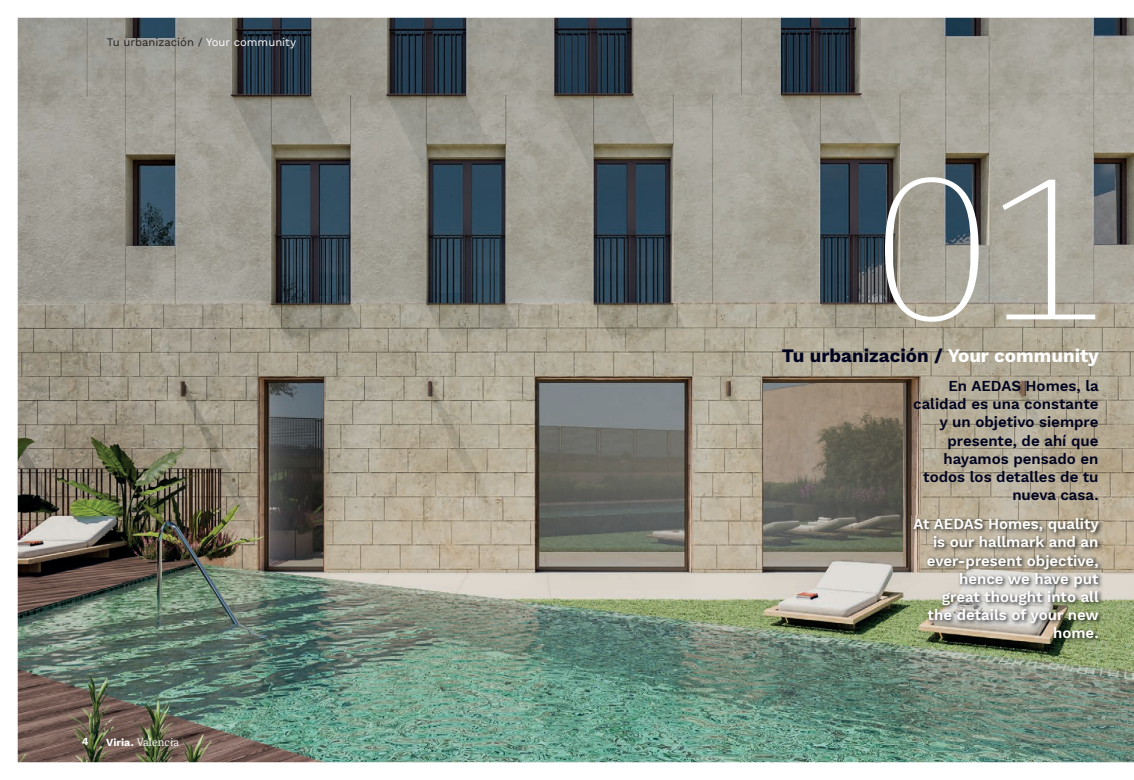
<style>
.page{position:relative;width:1134px;height:780px;background:#fff}
.page>*{position:absolute;margin:0;border:0;box-sizing:border-box;transform-origin:0 0}
.t1{font:200 200px "IBM Plex Serif";color:#fff}
.t2{font:700 18.75px "Work Sans";color:#000320}
.t3{font:600 15px/18.1px "Work Sans";color:#fff;text-align:right}
.t4{font:600 15px/18.1px "Work Sans";color:#000320;text-align:right}
.t5{font:11.25px "Work Sans";color:#231f20}
.t6{font:10.62px "IBM Plex Serif";color:#fff}
.t7{font:700 10.62px "Work Sans";color:#fff}
.s1{color:#fff}
.s2{font-family:"Work Sans";font-weight:700}
</style>
<div class="page">
<img style="left:18px;top:18px;width:1116px;height:744px">
<img style="left:911px;top:515px;width:193px;height:128px">
<p class="t5" style="left:107px;top:35px;width:191px">Tu urbanización / <span class="s1">Your community</span></p>
<p class="t7" style="left:82px;top:734px;width:8px">4</p>
<p class="t6" style="left:106px;top:733px;width:74px"><span class="s2">Viria.</span> Valencia</p>
<h1 class="t1" style="left:872px;top:100px;width:237px">01</h1>
<p class="t2" style="left:782px;top:345px;width:319px">Tu urbanización / <span class="s1">Your community</span></p>
<p class="t4" style="left:913px;top:377px;width:187px">En AEDAS Homes, la calidad es una constante y un objetivo siempre presente, de ahí que hayamos pensado en todos los detalles de tu nueva casa.</p>
<p class="t3" style="left:913px;top:516px;width:187px">At AEDAS Homes, quality is our hallmark and an ever-present objective, hence we have put<br>great thought into all the details of your new home.</p>
</div>
